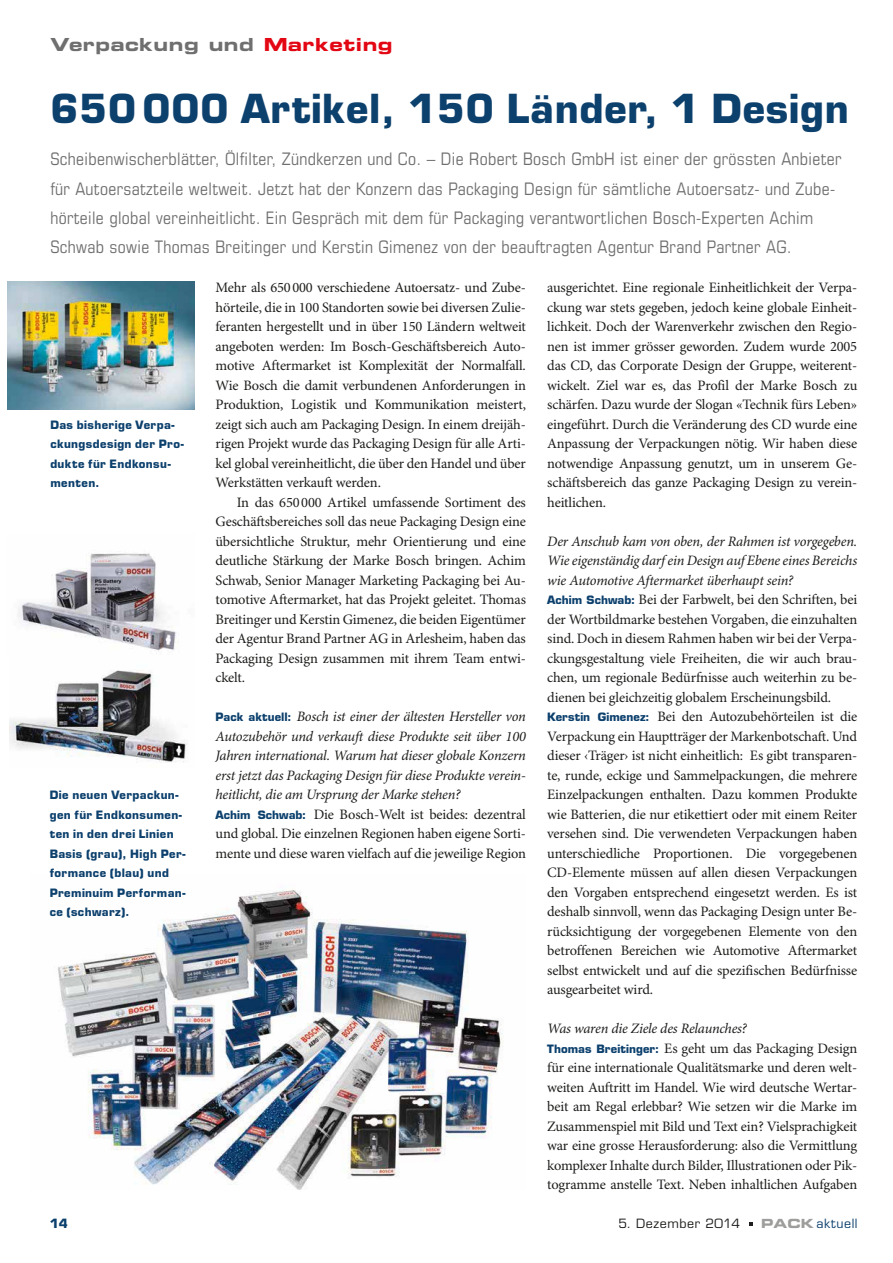
<style>
.page{position:relative;width:893px;height:1263px;background:#fff}
.page>*{position:absolute;margin:0;border:0;box-sizing:border-box;transform-origin:0 0}
.t1{font:700 39px "Eurostile LT Std";letter-spacing:.02em;color:#0c406d}
.t2{font:18px "Eurostile LT Std Bold Ex 2";letter-spacing:.03em;color:#706f6f}
.t3{font:condensed 17.25px/29.2px "Eurostile LT Std";letter-spacing:.02em;color:#706f6f}
.t4{font:14.4px/19.5px "Minion Pro";letter-spacing:-.01em;color:#1d1d1b;text-align:justify}
.t5{font:italic 14.4px/19.5px "Minion Pro";letter-spacing:-.015em;color:#1d1d1b}
.t6{font:12.45px "Eurostile LT Std";letter-spacing:.045em;color:#1d1d1b}
.t7{font:12.45px "Eurostile LT Std";letter-spacing:.045em;color:#0c406d}
.t8{font:700 12.45px "Eurostile LT Std";color:#0c406d}
.t9{font:700 11.25px/19.5px "Eurostile LT Std";letter-spacing:.035em;color:#0c406d}
.s1{color:#e30613}
.s2{font-family:"Eurostile LT Std";font-weight:700;font-style:normal;font-size:11.25px;color:#0c406d}
.s3{font-style:normal}
.s4{font-style:italic}
.s5{font-family:"Eurostile LT Std";font-weight:700;font-size:11.25px;color:#0c406d}
.s6{font-family:"Eurostile LT Std Bold Ex 2";font-size:12.6px;color:#9d9d9c}
</style>
<div class="page">
<img style="left:58px;top:890px;width:445px;height:299px">
<img style="left:10px;top:670px;width:178px;height:93px">
<img style="left:18px;top:553px;width:161px;height:101px">
<img style="left:7px;top:282px;width:187px;height:127px">
<p class="t2" style="left:50px;top:32px;width:344px">Verpackung und <span class="s1">Marketing</span></p>
<h1 class="t1" style="left:50px;top:85px;width:800px">650 000 Artikel, 150 Länder, 1 Design</h1>
<p class="t3" style="left:50px;top:144px;width:793px">Scheibenwischerblätter, Ölfilter, Zündkerzen und Co. – Die Robert Bosch GmbH ist einer der grössten Anbieter für Autoersatzteile weltweit. Jetzt hat der Konzern das Packaging Design für sämtliche Autoersatz- und Zube&shy;hörteile global vereinheitlicht. Ein Gespräch mit dem für Packaging verantwortlichen Bosch-Experten Achim Schwab sowie Thomas Breitinger und Kerstin Gimenez von der beauftragten Agentur Brand Partner AG.</p>
<p class="t4" style="left:216px;top:279px;width:312px">Mehr als 650000 verschiedene Autoersatz- und Zube&shy;hörteile, die in 100 Standorten sowie bei diversen Zulie&shy;feranten hergestellt und in über 150 Ländern weltweit angeboten werden: Im Bosch-Geschäftsbereich Auto&shy;motive Aftermarket ist Komplexität der Normalfall.<br>Wie Bosch die damit verbundenen Anforderungen in Produktion, Logistik und Kommunikation meistert, zeigt sich auch am Packaging Design. In einem dreijäh&shy;rigen Projekt wurde das Packaging Design für alle Arti&shy;kel global vereinheitlicht, die über den Handel und über Werkstätten verkauft werden.</p>
<p class="t4" style="left:215px;top:493px;width:312px;text-indent:21px">In das 650000 Artikel umfassende Sortiment des Geschäftsbereiches soll das neue Packaging Design eine übersichtliche Struktur, mehr Orientierung und eine deutliche Stärkung der Marke Bosch bringen. Achim Schwab, Senior Manager Marketing Packaging bei Au&shy;tomotive Aftermarket, hat das Projekt geleitet. Thomas Breitinger und Kerstin Gimenez, die beiden Eigentümer der Agentur Brand Partner AG in Arlesheim, haben das Packaging Design zusammen mit ihrem Team entwi&shy;ckelt.</p>
<p class="t5" style="left:216px;top:708px;width:312px"><span class="s2">Pack aktuell:</span> Bosch ist einer der ältesten Hersteller von Autozubehör und verkauft diese Produkte seit über 100<br>Jahren international. Warum hat dieser globale Konzern erst jetzt das Packaging Design für diese Produkte verein&shy;heitlicht, die am Ursprung der Marke stehen?<br><span class="s2">Achim Schwab:</span> <span class="s3">Die Bosch-Welt ist beides: dezentral und global. Die einzelnen Regionen haben eigene Sorti&shy;mente und diese waren vielfach auf die jeweilige Region</span></p>
<p class="t4" style="left:547px;top:279px;width:312px">ausgerichtet. Eine regionale Einheitlichkeit der Verpa&shy;ckung war stets gegeben, jedoch keine globale Einheit&shy;lichkeit. Doch der Warenverkehr zwischen den Regio&shy;nen ist immer grösser geworden. Zudem wurde 2005 das CD, das Corporate Design der Gruppe, weiterent&shy;wickelt. Ziel war es, das Profil der Marke Bosch zu schärfen. Dazu wurde der Slogan «Technik fürs Leben» eingeführt. Durch die Veränderung des CD wurde eine Anpassung der Verpackungen nötig. Wir haben diese notwendige Anpassung genutzt, um in unserem Ge&shy;schäftsbereich das ganze Packaging Design zu verein&shy;heitlichen.</p>
<p class="t4" style="left:547px;top:532px;width:312px;text-align:left"><span class="s4">Der Anschub kam von oben, der Rahmen ist vorgegeben.<br>Wie eigenständig darf ein Design auf Ebene eines Bereichs wie Automotive Aftermarket überhaupt sein?<br></span><span class="s5">Achim Schwab:</span> Bei der Farbwelt, bei den Schriften, bei der Wortbildmarke bestehen Vorgaben, die einzuhalten sind. Doch in diesem Rahmen haben wir bei der Verpa&shy;ckungsgestaltung viele Freiheiten, die wir auch brau&shy;chen, um regionale Bedürfnisse auch weiterhin zu be&shy;dienen bei gleichzeitig globalem Erscheinungsbild.<br><span class="s5">Kerstin Gimenez:</span> Bei den Autozubehörteilen ist die Verpackung ein Hauptträger der Markenbotschaft. Und dieser ‹Träger› ist nicht einheitlich: Es gibt transparen&shy;te, runde, eckige und Sammelpackungen, die mehrere Einzelpackungen enthalten. Dazu kommen Produkte wie Batterien, die nur etikettiert oder mit einem Reiter versehen sind. Die verwendeten Verpackungen haben unterschiedliche Proportionen. Die vorgegebenen CD-Elemente müssen auf allen diesen Verpackungen den Vorgaben entsprechend eingesetzt werden. Es ist deshalb sinnvoll, wenn das Packaging Design unter Be&shy;rücksichtigung der vorgegebenen Elemente von den betroffenen Bereichen wie Automotive Aftermarket selbst entwickelt und auf die spezifischen Bedürfnisse ausgearbeitet wird.</p>
<p class="t4" style="left:547px;top:1020px;width:312px;text-align:left"><span class="s4">Was waren die Ziele des Relaunches?<br></span><span class="s5">Thomas Breitinger:</span> Es geht um das Packaging Design für eine internationale Qualitätsmarke und deren welt&shy;weiten Auftritt im Handel. Wie wird deutsche Wertar&shy;beit am Regal erlebbar? Wie setzen wir die Marke im Zusammenspiel mit Bild und Text ein? Vielsprachigkeit war eine grosse Herausforderung: also die Vermittlung komplexer Inhalte durch Bilder, Illustrationen oder Pik&shy;togramme anstelle Text. Neben inhaltlichen Aufgaben</p>
<p class="t9" style="left:50px;top:415px;width:135px">Das bisherige Verpa&shy;ckungsdesign der Pro&shy;dukte für Endkonsu&shy;menten.</p>
<p class="t9" style="left:50px;top:785px;width:137px">Die neuen Verpackun&shy;gen für Endkonsumen&shy;ten in den drei Linien<br>Basis (grau), High Per&shy;formance (blau) und<br>Preminuim Performan&shy;ce (schwarz).</p>
<p class="t8" style="left:50px;top:1216px;width:19px">14</p>
<p class="t6" style="left:618px;top:1216px;width:123px">5. Dezember 2014</p>
<p class="t7" style="left:761px;top:1216px;width:98px"><span class="s6">PACK</span> aktuell</p>
</div>
